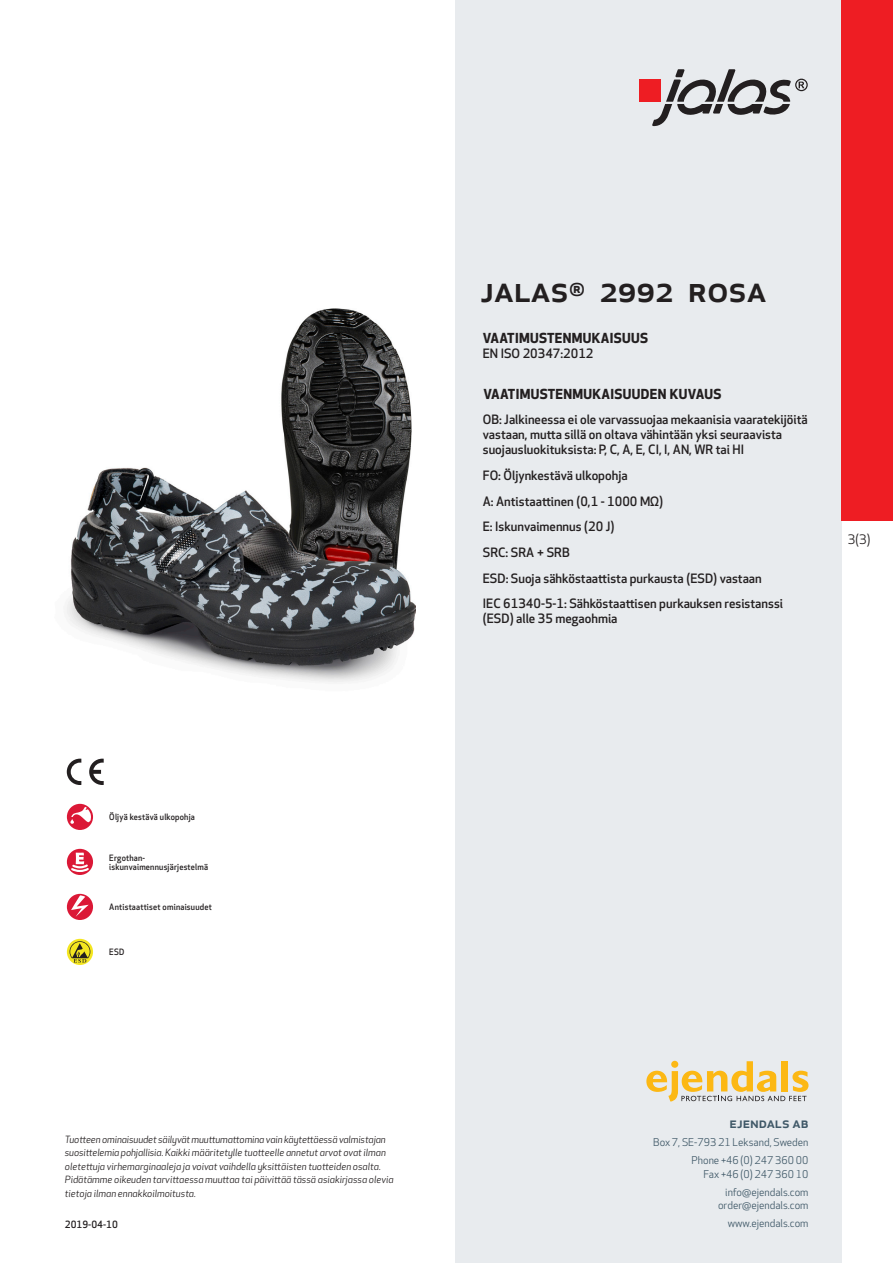
<style>
.page{position:relative;width:893px;height:1263px;background:#fff}
.page>*{position:absolute;margin:0;border:0;box-sizing:border-box;transform-origin:0 0}
.prodname{font:500 36px "Apex New";color:#231f20}
.t1{font:500 15px "Apex New";color:#405968}
.Funktion_body{font:700 13.5px "Apex New";letter-spacing:.025em;color:#231f20}
.t2{font:12.75px "Apex New";color:#231f20}
.Funktion_body-2{font:500 12.6px/15px "Apex New";color:#231f20}
.t3{font:10.5px/18px "Apex New";color:#405968;text-align:right}
.t4{font:italic 9.75px/13.5px "Apex New";color:#231f20}
.t5{font:500 9.75px "Apex New";color:#231f20}
.Artikel{font:500 8.55px/9px "Apex New";letter-spacing:.025em;color:#231f20;scale:.95 1}
</style>
<div class="page">
<div style="left:455px;top:0;width:387px;height:1263px;background:#e8ebee"></div>
<svg style="left:646px;top:1061px;width:162px;height:40px"></svg>
<img style="left:66px;top:308px;width:349px;height:375px">
<div style="left:842px;top:0;width:51px;height:520px;background:#ee1d23"></div>
<div style="left:67px;top:804px;width:26px;height:26px;background:#db1836;border-radius:50%"></div>
<svg style="left:70px;top:807px;width:21px;height:17px"></svg>
<svg style="left:67px;top:849px;width:26px;height:26px"></svg>
<svg style="left:69px;top:853px;width:22px;height:20px"></svg>
<div style="left:67px;top:894px;width:26px;height:26px;background:#db1836;border-radius:50%"></div>
<svg style="left:71px;top:895px;width:18px;height:22px"></svg>
<svg style="left:67px;top:939px;width:26px;height:26px"></svg>
<svg style="left:70px;top:941px;width:20px;height:22px"></svg>
<svg style="left:89px;top:759px;width:15px;height:26px"></svg>
<svg style="left:67px;top:759px;width:14px;height:26px"></svg>
<div style="left:639px;top:80px;width:22px;height:22px;background:#ee1d23"></div>
<svg style="left:652px;top:69px;width:156px;height:57px"></svg>
<p class="Artikel" style="left:109px;top:812px;width:92px">Öljyä kestävä ulkopohja</p>
<p class="Artikel" style="left:109px;top:853px;width:106px">Ergothan&shy;iskunvaimennusjärjestelmä</p>
<p class="Artikel" style="left:109px;top:902px;width:109px">Antistaattiset ominaisuudet</p>
<p class="Artikel" style="left:109px;top:947px;width:17px">ESD</p>
<p class="t4" style="left:65px;top:1132px;width:330px">Tuotteen ominaisuudet säilyvät muuttumattomina vain käytettäessä valmistajan suosittelemia pohjallisia. Kaikki määritetylle tuotteelle annetut arvot ovat ilman oletettuja virhemarginaaleja ja voivat vaihdella yksittäisten tuotteiden osalta.<br>Pidätämme oikeuden tarvittaessa muuttaa tai päivittää tässä asiakirjassa olevia tietoja ilman ennakkoilmoitusta.</p>
<p class="t5" style="left:65px;top:1218px;width:54px">2019-04-10</p>
<p class="prodname" style="left:480px;top:265px;width:288px">JALAS<sup>®</sup> 2992 ROSA</p>
<p class="Funktion_body" style="left:483px;top:328px;width:167px">VAATIMUSTENMUKAISUUS</p>
<p class="Funktion_body-2" style="left:483px;top:346px;width:112px">EN ISO 20347:2012</p>
<p class="Funktion_body" style="left:483px;top:384px;width:239px">VAATIMUSTENMUKAISUUDEN KUVAUS</p>
<p class="Funktion_body-2" style="left:483px;top:412px;width:326px">OB: Jalkineessa ei ole varvassuojaa mekaanisia vaaratekijöitä vastaan, mutta sillä on oltava vähintään yksi seuraavista suojausluokituksista: P, C, A, E, CI, I, AN, WR tai HI</p>
<p class="Funktion_body-2" style="left:483px;top:468px;width:146px">FO: Öljynkestävä ulkopohja</p>
<p class="Funktion_body-2" style="left:483px;top:493px;width:182px">A: Antistaattinen (0,1 - 1000 MΩ)</p>
<p class="Funktion_body-2" style="left:483px;top:519px;width:133px">E: Iskunvaimennus (20 J)</p>
<p class="Funktion_body-2" style="left:483px;top:545px;width:88px">SRC: SRA + SRB</p>
<p class="Funktion_body-2" style="left:483px;top:570px;width:280px">ESD: Suoja sähköstaattista purkausta (ESD) vastaan</p>
<p class="Funktion_body-2" style="left:483px;top:596px;width:302px">IEC 61340-5-1: Sähköstaattisen purkauksen resistanssi (ESD) alle 35 megaohmia</p>
<p class="t2" style="left:848px;top:531px;width:24px">3(3)</p>
<p class="t1" style="left:729px;top:1113px;width:80px">ejendals ab</p>
<p class="t3" style="left:653px;top:1133px;width:157px">Box 7, SE-793 21 Leksand, Sweden<br>Phone +46 (0) 247 360 00</p>
<p class="t3" style="left:703px;top:1165px;width:107px">Fax +46 (0) 247 360 10 info@ejendals.com</p>
<p class="t3" style="left:718px;top:1196px;width:92px">order@ejendals.com</p>
<p class="t3" style="left:728px;top:1215px;width:82px">www.ejendals.com</p>
</div>
